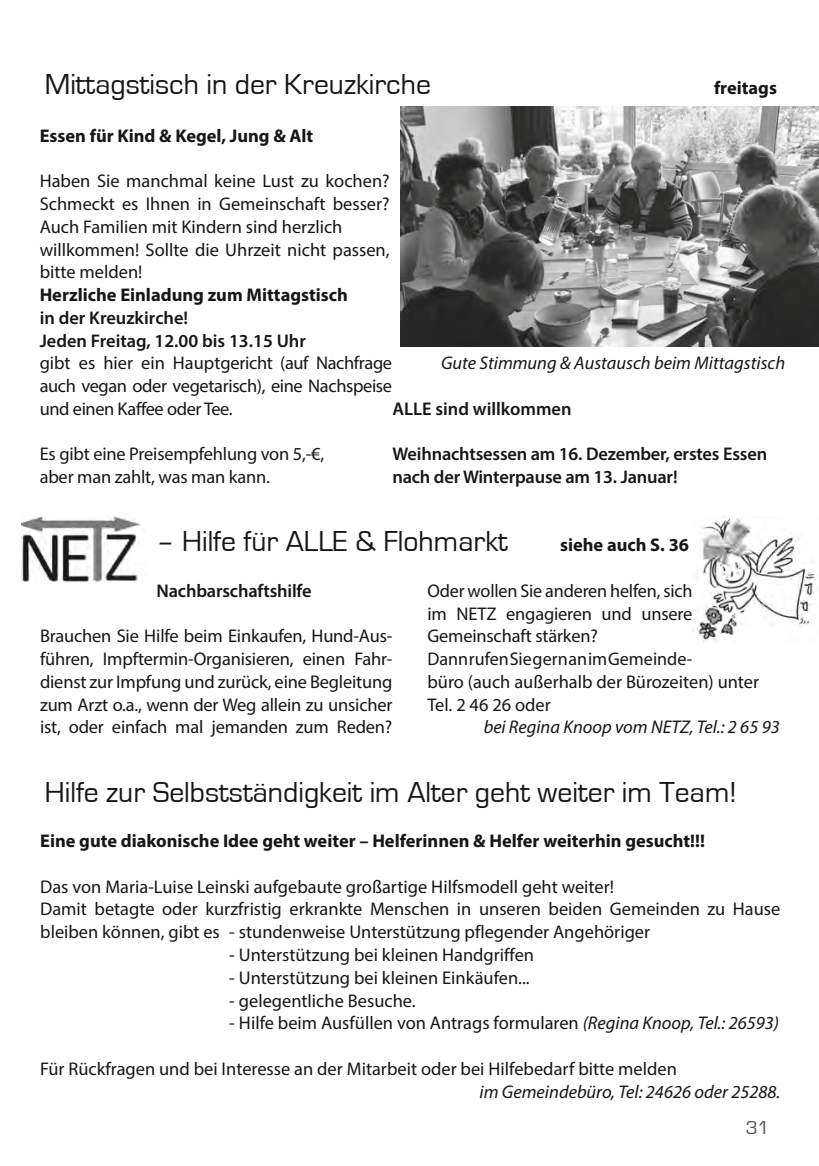
<style>
.page{position:relative;width:819px;height:1166px;background:#fff}
.page>*{position:absolute;margin:0;border:0;box-sizing:border-box;transform-origin:0 0}
.t1{font:29.75px "Eurostile";color:#151616}
.t2{font:19.25px "Eurostile";color:#4e4e4d}
.t3{font:18.38px/22.8px "Myriad Pro";color:#151616}
.t4{font:600 18.38px/22.8px "Myriad Pro";letter-spacing:-.01em;color:#151616}
.t5{font:700 18.38px "Myriad Pro";color:#151616}
.t6{font:italic 18.38px "Myriad Pro";color:#151616}
.s1{font-style:italic}
</style>
<div class="page">
<img style="left:22px;top:516px;width:119px;height:65px">
<img style="left:400px;top:107px;width:419px;height:240px">
<img style="left:692px;top:516px;width:123px;height:126px">
<h1 class="t1" style="left:45px;top:68px;width:387px">Mittagstisch in der Kreuzkirche</h1>
<p class="t5" style="left:714px;top:76px;width:65px">freitags</p>
<p class="t5" style="left:40px;top:124px;width:275px">Essen für Kind &amp; Kegel, Jung &amp; Alt</p>
<p class="t3" style="left:40px;top:169px;width:351px">Haben Sie manchmal keine Lust zu kochen?<br>Schmeckt es Ihnen in Gemeinschaft besser?<br>Auch Familien mit Kindern sind herzlich willkommen! Sollte die Uhrzeit nicht passen, bitte melden!</p>
<p class="t5" style="left:40px;top:283px;width:310px">Herzliche Einladung zum Mittagstisch</p>
<p class="t4" style="left:40px;top:306px;width:268px">in der Kreuzkirche!<br>Jeden Freitag, 12.00 bis 13.15 Uhr</p>
<p class="t3" style="left:40px;top:351px;width:354px;text-align:justify">gibt es hier ein Hauptgericht (auf Nachfrage auch vegan oder vegetarisch), eine Nachspeise und einen Kaffee oder Tee.</p>
<p class="t3" style="left:40px;top:442px;width:286px">Es gibt eine Preisempfehlung von 5,-€, aber man zahlt, was man kann.</p>
<p class="t6" style="left:441px;top:352px;width:345px">Gute Stimmung &amp; Austausch beim Mittagstisch</p>
<p class="t4" style="left:392px;top:397px;width:181px">ALLE sind willkommen</p>
<p class="t4" style="left:392px;top:442px;width:376px">Weihnachtsessen am 16. Dezember, erstes Essen nach der Winterpause am 13. Januar!</p>
<h1 class="t1" style="left:156px;top:525px;width:353px">– Hilfe für ALLE &amp; Flohmarkt</h1>
<p class="t5" style="left:560px;top:533px;width:130px">siehe auch S. 36</p>
<p class="t3" style="left:427px;top:579px;width:333px">Oder wollen Sie anderen helfen, sich<br>im NETZ engagieren und unsere<br>Gemeinschaft stärken?<br>Dann rufen Sie gern an im Gemeinde-<br>büro (auch außerhalb der Bürozeiten) unter<br>Tel. 2 46 26 oder</p>
<p class="t6" style="left:484px;top:716px;width:297px">bei Regina Knoop vom NETZ, Tel.: 2 65 93</p>
<p class="t4" style="left:156px;top:579px;width:156px">Nachbarschaftshilfe</p>
<p class="t3" style="left:40px;top:624px;width:354px;text-align:justify">Brauchen Sie Hilfe beim Einkaufen, Hund-Aus&shy;führen, Impftermin-Organisieren, einen Fahr&shy;dienst zur Impfung und zurück, eine Begleitung zum Arzt o.a., wenn der Weg allein zu unsicher ist, oder einfach mal jemanden zum Reden?</p>
<h1 class="t1" style="left:45px;top:776px;width:693px">Hilfe zur Selbstständigkeit im Alter geht weiter im Team!</h1>
<p class="t5" style="left:40px;top:829px;width:666px">Eine gute diakonische Idee geht weiter – Helferinnen &amp; Helfer weiterhin gesucht!!!</p>
<p class="t3" style="left:40px;top:875px;width:741px">Das von Maria-Luise Leinski aufgebaute großartige Hilfsmodell geht weiter!<br>Damit betagte oder kurzfristig erkrankte Menschen in unseren beiden Gemeinden zu Hause bleiben können, gibt es - stundenweise Unterstützung pflegender Angehöriger</p>
<p class="t3" style="left:229px;top:943px;width:306px">- Unterstützung bei kleinen Handgriffen</p>
<p class="t3" style="left:229px;top:966px;width:302px">- Unterstützung bei kleinen Einkäufen...</p>
<p class="t3" style="left:229px;top:988px;width:188px">- gelegentliche Besuche.</p>
<p class="t3" style="left:229px;top:1011px;width:551px">- Hilfe beim Ausfüllen von Antrags formularen <span class="s1">(Regina Knoop, Tel.: 26593)</span></p>
<p class="t3" style="left:40px;top:1057px;width:638px">Für Rückfragen und bei Interesse an der Mitarbeit oder bei Hilfebedarf bitte melden</p>
<p class="t6" style="left:479px;top:1080px;width:302px">im Gemeindebüro, Tel: 24626 oder 25288.</p>
<p class="t2" style="left:745px;top:1117px;width:25px">31</p>
</div>
